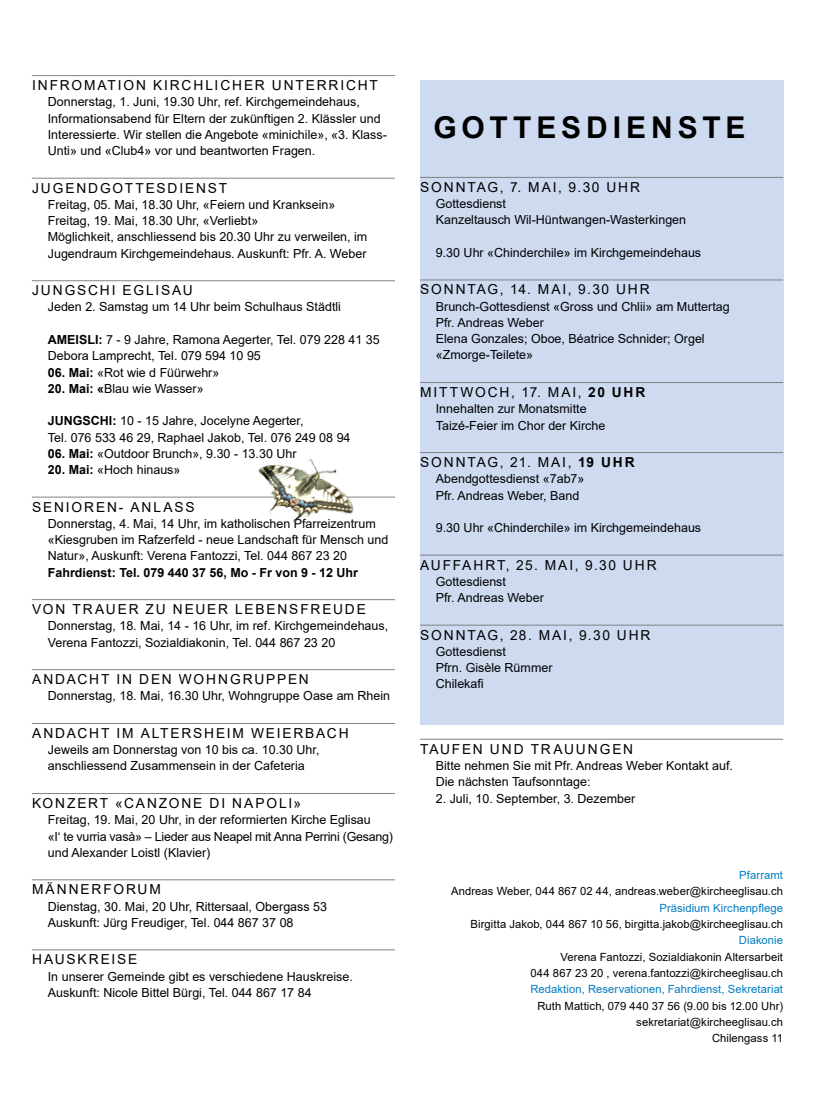
<style>
.page{position:relative;width:815px;height:1106px;background:#fff}
.page>*{position:absolute;margin:0;border:0;box-sizing:border-box;transform-origin:0 0}
.t1{font:700 30px "Arial";letter-spacing:.165em;color:#000}
.t2{font:13.75px "Arial";letter-spacing:.135em;color:#000}
.t3{font:12.5px/16.2px "Arial";color:#000}
.t4{font:700 12.5px "Arial";color:#000}
.t5{font:11.25px/16.2px "Arial";letter-spacing:.005em;color:#000;text-align:right}
.t6{font:11.25px "Arial";letter-spacing:.005em;color:#007dc3}
.s1{font-weight:700}
</style>
<div class="page">
<div style="left:420px;top:80px;width:363px;height:644px;background:#cddaf0"></div>
<hr style="left:420px;top:177px;width:363px;height:1px;background:#808285">
<hr style="left:420px;top:280px;width:363px;height:1px;background:#808285">
<hr style="left:420px;top:382px;width:363px;height:1px;background:#808285">
<hr style="left:420px;top:452px;width:363px;height:1px;background:#808285">
<hr style="left:420px;top:555px;width:363px;height:1px;background:#808285">
<hr style="left:420px;top:625px;width:363px;height:1px;background:#808285">
<hr style="left:32px;top:75px;width:363px;height:1px;background:#808285">
<hr style="left:32px;top:178px;width:363px;height:1px;background:#808285">
<hr style="left:32px;top:280px;width:363px;height:1px;background:#808285">
<hr style="left:32px;top:497px;width:363px;height:1px;background:#808285">
<hr style="left:32px;top:599px;width:363px;height:1px;background:#808285">
<hr style="left:32px;top:669px;width:363px;height:1px;background:#808285">
<hr style="left:32px;top:723px;width:363px;height:1px;background:#808285">
<hr style="left:32px;top:793px;width:363px;height:1px;background:#808285">
<hr style="left:32px;top:879px;width:363px;height:1px;background:#808285">
<hr style="left:32px;top:949px;width:363px;height:1px;background:#808285">
<hr style="left:420px;top:739px;width:363px;height:1px;background:#808285">
<img style="left:257px;top:459px;width:97px;height:64px">
<p class="t2" style="left:32px;top:76px;width:18px">Infromation</p>
<p class="t2" style="left:153px;top:76px;width:12px">kirchlicher</p>
<p class="t2" style="left:272px;top:76px;width:24px">Unterricht</p>
<p class="t3" style="left:48px;top:94px;width:341px">Donnerstag, 1. Juni, 19.30 Uhr, ref. Kirchgemeindehaus, Informationsabend für Eltern der zukünftigen 2. Klässler und Interessierte. Wir stellen die Angebote «minichile», «3. Klass-Unti» und «Club4» vor und beantworten Fragen.</p>
<p class="t2" style="left:32px;top:178px;width:12px">jugendgottesdienst</p>
<p class="t3" style="left:48px;top:196px;width:321px">Freitag, 05. Mai, 18.30 Uhr, «Feiern und Kranksein» Freitag, 19. Mai, 18.30 Uhr, «Verliebt»<br>Möglichkeit, anschliessend bis 20.30 Uhr zu verweilen, im Jugendraum Kirchgemeindehaus. Auskunft: Pfr. A. Weber</p>
<p class="t2" style="left:32px;top:281px;width:12px">jungschi</p>
<p class="t2" style="left:123px;top:281px;width:22px">Eglisau</p>
<p class="t3" style="left:48px;top:299px;width:295px">Jeden 2. Samstag um 14 Uhr beim Schulhaus Städtli</p>
<p class="t3" style="left:48px;top:331px;width:333px"><span class="s1">AMEISLI:</span> 7 - 9 Jahre, Ramona Aegerter, Tel. 079 228 41 35<br>Debora Lamprecht, Tel. 079 594 10 95</p>
<p class="t3" style="left:48px;top:364px;width:173px"><span class="s1">06. Mai:</span> «Rot wie d Füürwehr»</p>
<p class="t3" style="left:48px;top:380px;width:157px"><span class="s1">20. Mai: «</span>Blau wie Wasser»</p>
<p class="t3" style="left:48px;top:413px;width:304px"><span class="s1">JUNGSCHI:</span> 10 - 15 Jahre, Jocelyne Aegerter,<br>Tel. 076 533 46 29, Raphael Jakob, Tel. 076 249 08 94</p>
<p class="t3" style="left:48px;top:445px;width:250px"><span class="s1">06. Mai:</span> «Outdoor Brunch», 9.30 - 13.30 Uhr</p>
<p class="t3" style="left:48px;top:461px;width:134px"><span class="s1">20. Mai:</span> «Hoch hinaus»</p>
<p class="t2" style="left:32px;top:497px;width:23px">Senioren</p>
<p class="t2" style="left:119px;top:497px;width:23px">- anlass</p>
<p class="t3" style="left:48px;top:515px;width:342px">Donnerstag, 4. Mai, 14 Uhr, im katholischen Pfarreizentrum «Kiesgruben im Rafzerfeld - neue Landschaft für Mensch und<br>Natur», Auskunft: Verena Fantozzi, Tel. 044 867 23 20</p>
<p class="t4" style="left:48px;top:563px;width:312px">Fahrdienst: Tel. 079 440 37 56, Mo - Fr von 9 - 12 Uhr</p>
<p class="t2" style="left:32px;top:600px;width:23px">Von</p>
<p class="t2" style="left:72px;top:600px;width:23px">Trauer</p>
<p class="t2" style="left:146px;top:600px;width:11px">zu</p>
<p class="t2" style="left:173px;top:600px;width:12px">neuer</p>
<p class="t2" style="left:235px;top:600px;width:22px">Lebensfreu</p>
<p class="t2" style="left:345px;top:600px;width:21px">De</p>
<p class="t3" style="left:48px;top:618px;width:342px">Donnerstag, 18. Mai, 14 - 16 Uhr, im ref. Kirchgemeindehaus,<br>Verena Fantozzi, Sozialdiakonin, Tel. 044 867 23 20</p>
<p class="t2" style="left:32px;top:670px;width:13px">andacht</p>
<p class="t2" style="left:116px;top:670px;width:34px">in den</p>
<p class="t2" style="left:179px;top:670px;width:13px">wohngruppen</p>
<p class="t3" style="left:48px;top:688px;width:344px">Donnerstag, 18. Mai, 16.30 Uhr, Wohngruppe Oase am Rhein</p>
<p class="t2" style="left:32px;top:723px;width:24px">Andacht</p>
<p class="t2" style="left:117px;top:723px;width:47px">im Altersheim</p>
<p class="t2" style="left:251px;top:723px;width:26px">Weierbach</p>
<p class="t3" style="left:48px;top:741px;width:273px">Jeweils am Donnerstag von 10 bis ca. 10.30 Uhr, anschliessend Zusammensein in der Cafeteria</p>
<p class="t2" style="left:32px;top:793px;width:105px">KONZERT «canzone</p>
<p class="t2" style="left:210px;top:793px;width:34px">di napoli</p>
<p class="t2" style="left:294px;top:793px;width:9px">»</p>
<p class="t3" style="left:48px;top:811px;width:347px">Freitag, 19. Mai, 20 Uhr, in der reformierten Kirche Eglisau<br>«I‘ te vurria vasà» – Lieder aus Neapel mit Anna Perrini (Gesang) und Alexander Loistl (Klavier)</p>
<p class="t2" style="left:32px;top:880px;width:38px">Männerforum</p>
<p class="t3" style="left:48px;top:898px;width:281px">Dienstag, 30. Mai, 20 Uhr, Rittersaal, Obergass 53<br>Auskunft: Jürg Freudiger, Tel. 044 867 37 08</p>
<p class="t2" style="left:32px;top:950px;width:24px">Hauskreise</p>
<p class="t3" style="left:48px;top:968px;width:306px">In unserer Gemeinde gibt es verschiedene Hauskreise.<br>Auskunft: Nicole Bittel Bürgi, Tel. 044 867 17 84</p>
<h1 class="t1" style="left:433px;top:106px;width:314px">GOTTESDIENSTE</h1>
<p class="t2" style="left:420px;top:178px;width:23px">Sonntag</p>
<p class="t2" style="left:500px;top:178px;width:130px">, 7. Mai , 9.30 Uhr</p>
<p class="t3" style="left:436px;top:195px;width:252px">Gottesdienst<br>Kanzeltausch Wil-Hüntwangen-Wasterkingen</p>
<p class="t3" style="left:436px;top:244px;width:267px">9.30 Uhr «Chinderchile» im Kirchgemeindehaus</p>
<p class="t2" style="left:420px;top:280px;width:23px">Sonntag</p>
<p class="t2" style="left:500px;top:280px;width:140px">, 14. Mai , 9.30 Uhr</p>
<p class="t3" style="left:436px;top:298px;width:295px">Brunch-Gottesdienst «Gross und Chlii» am Muttertag Pfr. Andreas Weber<br>Elena Gonzales; Oboe, Béatrice Schnider; Orgel «Zmorge-Teilete»</p>
<p class="t2" style="left:420px;top:383px;width:25px">Mittwoch</p>
<p class="t2" style="left:511px;top:383px;width:136px">, 17. Mai, <span class="s1">20 UHR</span></p>
<p class="t3" style="left:436px;top:400px;width:171px">Innehalten zur Monatsmitte<br>Taizé-Feier im Chor der Kirche</p>
<p class="t2" style="left:420px;top:453px;width:23px">Sonntag</p>
<p class="t2" style="left:500px;top:453px;width:125px">, 21. Mai, <span class="s1">19 Uhr</span></p>
<p class="t3" style="left:436px;top:471px;width:150px">Abendgottesdienst «7ab7»<br>Pfr. Andreas Weber, Band</p>
<p class="t3" style="left:436px;top:519px;width:267px">9.30 Uhr «Chinderchile» im Kirchgemeindehaus</p>
<p class="t2" style="left:420px;top:555px;width:23px">Auffahrt</p>
<p class="t2" style="left:506px;top:555px;width:141px">, 25. Mai , 9.30 Uhr</p>
<p class="t3" style="left:436px;top:573px;width:110px">Gottesdienst<br>Pfr. Andreas Weber</p>
<p class="t2" style="left:420px;top:625px;width:23px">Sonntag</p>
<p class="t2" style="left:500px;top:625px;width:141px">, 28. Mai , 9.30 Uhr</p>
<p class="t3" style="left:436px;top:643px;width:118px">Gottesdienst<br>Pfrn. Gisèle Rümmer<br>Chilekafi</p>
<p class="t2" style="left:420px;top:739px;width:21px">Taufen</p>
<p class="t2" style="left:490px;top:739px;width:12px">und</p>
<p class="t2" style="left:531px;top:739px;width:23px">Trauungen</p>
<p class="t3" style="left:436px;top:757px;width:299px">Bitte nehmen Sie mit Pfr. Andreas Weber Kontakt auf.<br>Die nächsten Taufsonntage:</p>
<p class="t3" style="left:436px;top:790px;width:201px">2. Juli, 10. September, 3. Dezember</p>
<p class="t6" style="left:739px;top:867px;width:45px">Pfarramt</p>
<p class="t5" style="left:451px;top:883px;width:333px">Andreas Weber, 044 867 02 44, andreas.weber@kircheeglisau.ch</p>
<p class="t6" style="left:659px;top:900px;width:125px">Präsidium Kirchenpflege</p>
<p class="t5" style="left:471px;top:915px;width:314px">Birgitta Jakob, 044 867 10 56, birgitta.jakob@kircheeglisau.ch</p>
<p class="t6" style="left:739px;top:932px;width:46px">Diakonie</p>
<p class="t5" style="left:530px;top:948px;width:254px">Verena Fantozzi, Sozialdiakonin Altersarbeit<br>044 867 23 20 , verena.fantozzi@kircheeglisau.ch</p>
<p class="t6" style="left:530px;top:981px;width:254px">Redaktion, Reservationen, Fahrdienst, Sekretariat</p>
<p class="t5" style="left:537px;top:997px;width:247px">Ruth Mattich, 079 440 37 56 (9.00 bis 12.00 Uhr) sekretariat@kircheeglisau.ch<br>Chilengass 11</p>
</div>
